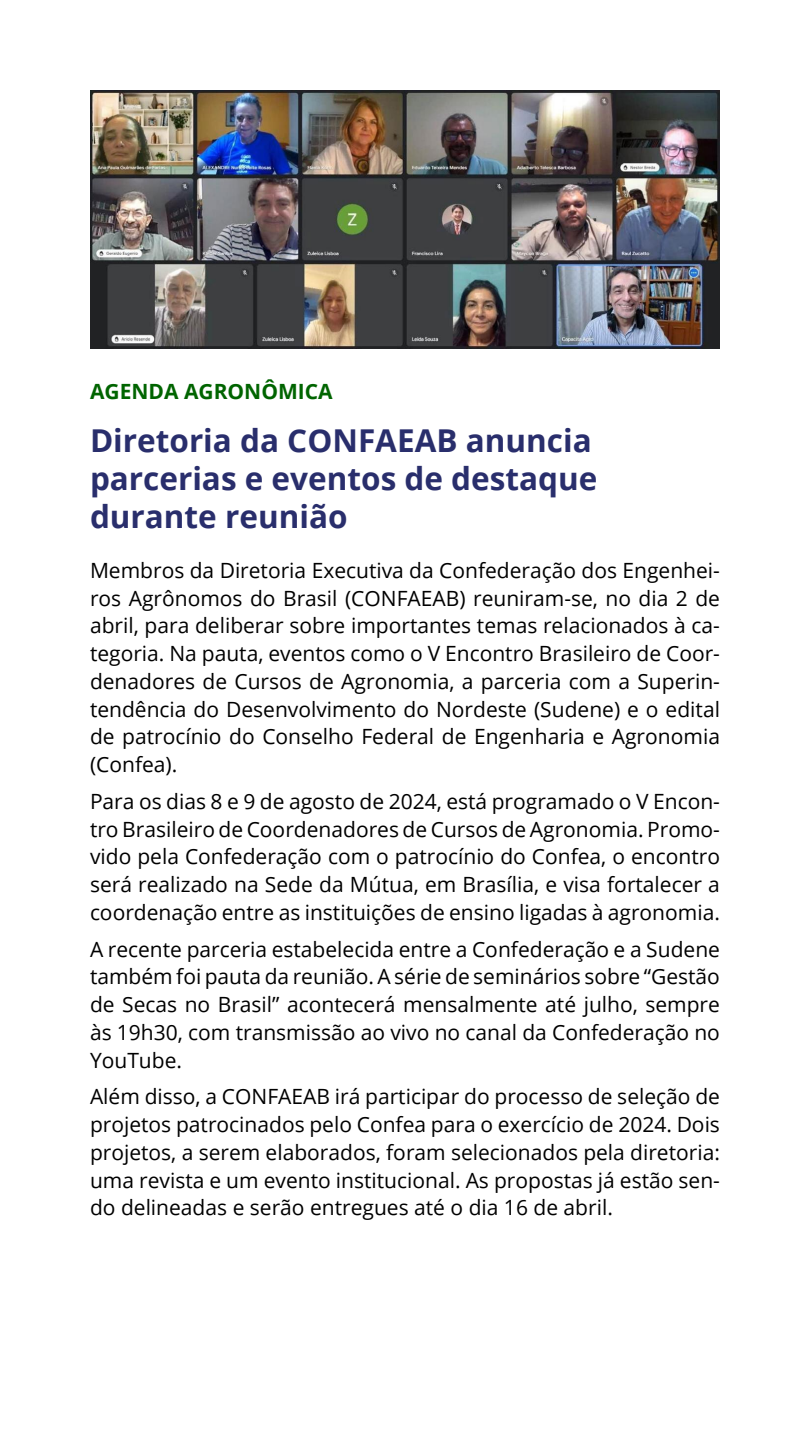
<style>
.page{position:relative;width:810px;height:1440px;background:#fff}
.page>*{position:absolute;margin:0;border:0;box-sizing:border-box;transform-origin:0 0}
.t1{font:700 31.5px/37.8px "Open Sans";color:#292e6c}
.t2{font:21px/27.8px "Open Sans";color:#000;text-align:justify}
.t3{font:700 21px "Open Sans";color:#006400}
</style>
<div class="page">
<img style="left:90px;top:90px;width:630px;height:259px">
<h3 class="t3" style="left:90px;top:377px;width:244px">AGENDA AGRONÔMICA</h3>
<h2 class="t1" style="left:90px;top:421px;width:509px">Diretoria da CONFAEAB anuncia parcerias e eventos de destaque durante reunião</h2>
<p class="t2" style="left:90px;top:556px;width:632px">Membros da Diretoria Executiva da Confederação dos Engenhei&shy;ros Agrônomos do Brasil (CONFAEAB) reuniram-se, no dia 2 de abril, para deliberar sobre importantes temas relacionados à ca&shy;tegoria. Na pauta, eventos como o V Encontro Brasileiro de Coor&shy;denadores de Cursos de Agronomia, a parceria com a Superin&shy;tendência do Desenvolvimento do Nordeste (Sudene) e o edital de patrocínio do Conselho Federal de Engenharia e Agronomia (Confea).</p>
<p class="t2" style="left:90px;top:787px;width:632px">Para os dias 8 e 9 de agosto de 2024, está programado o V Encon&shy;tro Brasileiro de Coordenadores de Cursos de Agronomia. Promo&shy;vido pela Confederação com o patrocínio do Confea, o encontro será realizado na Sede da Mútua, em Brasília, e visa fortalecer a coordenação entre as instituições de ensino ligadas à agronomia.</p>
<p class="t2" style="left:90px;top:935px;width:632px">A recente parceria estabelecida entre a Confederação e a Sudene também foi pauta da reunião. A série de seminários sobre “Gestão de Secas no Brasil” acontecerá mensalmente até julho, sempre às 19h30, com transmissão ao vivo no canal da Confederação no YouTube.</p>
<p class="t2" style="left:90px;top:1082px;width:632px">Além disso, a CONFAEAB irá participar do processo de seleção de projetos patrocinados pelo Confea para o exercício de 2024. Dois projetos, a serem elaborados, foram selecionados pela diretoria: uma revista e um evento institucional. As propostas já estão sen&shy;do delineadas e serão entregues até o dia 16 de abril.</p>
</div>
